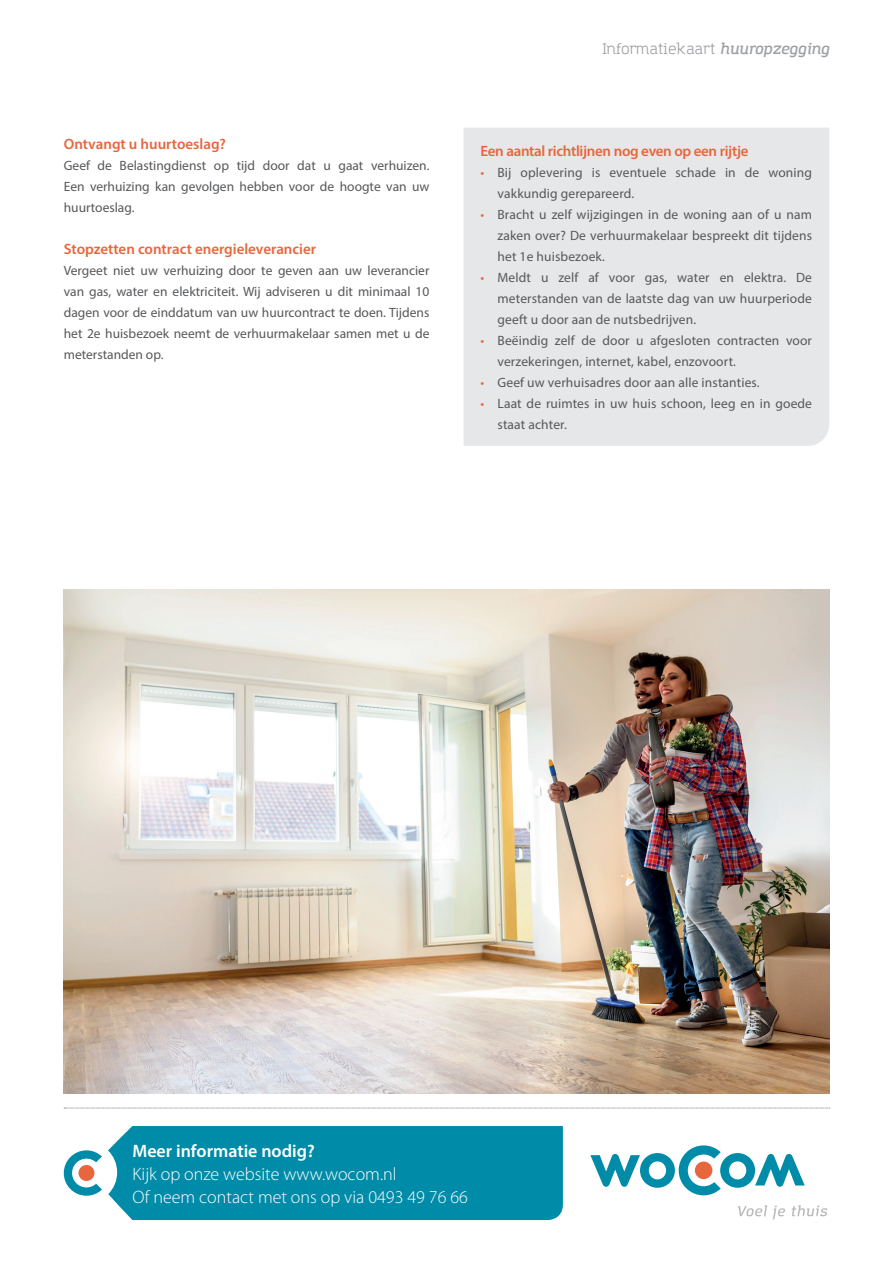
<style>
.page{position:relative;width:893px;height:1263px;background:#fff}
.page>*{position:absolute;margin:0;border:0;box-sizing:border-box;transform-origin:0 0}
._01-kopje_wit{font:300 18px "Myriad Pro";color:#fff}
._01-kopje_wit-2{font:600 18px "Myriad Pro";color:#fff}
.subkopje{font:600 15px "Myriad Pro";color:#e8663d}
.Inleidend_cursief{font:600 15px "Myriad Pro";letter-spacing:-.02em;color:#e8663d}
.Master_titeltekst_bl{font:15px "Amazing Grotesk";color:#9d9fa2}
._00_platte_tekst{font:13.5px/21px "Myriad Pro";letter-spacing:.01em;color:#57585a;text-align:justify}
.s1{font-weight:600;font-style:italic}
.s2{color:#e8663d}
</style>
<div class="page">
<svg style="left:64px;top:1150px;width:38px;height:46px"></svg>
<div style="left:108px;top:1126px;width:455px;height:94px;background:#008ca8"></div>
<svg style="left:590px;top:1145px;width:215px;height:50px"></svg>
<svg style="left:738px;top:1205px;width:89px;height:14px"></svg>
<svg style="left:64px;top:1108px;width:766px;height:1px"></svg>
<div style="left:463px;top:128px;width:366px;height:318px;background:#e6e7e9"></div>
<img style="left:64px;top:590px;width:765px;height:504px">
<p class="subkopje" style="left:64px;top:134px;width:164px">Ontvangt u huurtoeslag?</p>
<p class="_00_platte_tekst" style="left:64px;top:154px;width:367px">Geef de Belastingdienst op tijd door dat u gaat verhuizen.<br>Een verhuizing kan gevolgen hebben voor de hoogte van uw huurtoeslag.</p>
<p class="subkopje" style="left:64px;top:239px;width:254px">Stopzetten contract energieleverancier</p>
<p class="_00_platte_tekst" style="left:64px;top:259px;width:367px">Vergeet niet uw verhuizing door te geven aan uw leverancier van gas, water en elektriciteit. Wij adviseren u dit minimaal 10 dagen voor de einddatum van uw huurcontract te doen. Tijdens het 2e huisbezoek neemt de verhuurmakelaar samen met u de meterstanden op.</p>
<p class="Master_titeltekst_bl" style="left:602px;top:40px;width:228px">Informatiekaart <span class="s1">huuropzegging</span></p>
<p class="Inleidend_cursief" style="left:480px;top:141px;width:269px">Een aantal richtlijnen nog even op een rijtje</p>
<p class="_00_platte_tekst" style="left:497px;top:162px;width:316px;text-indent:-17px"><span class="s2">•</span> Bij oplevering is eventuele schade in de woning vakkundig gerepareerd.</p>
<p class="_00_platte_tekst" style="left:497px;top:204px;width:316px;text-indent:-17px"><span class="s2">•</span> Bracht u zelf wijzigingen in de woning aan of u nam zaken over? De verhuurmakelaar bespreekt dit tijdens het 1e huisbezoek.</p>
<p class="_00_platte_tekst" style="left:497px;top:267px;width:316px;text-indent:-17px"><span class="s2">•</span> Meldt u zelf af voor gas, water en elektra. De meterstanden van de laatste dag van uw huurperiode geeft u door aan de nutsbedrijven.</p>
<p class="_00_platte_tekst" style="left:497px;top:330px;width:316px;text-indent:-17px"><span class="s2">•</span> Beëindig zelf de door u afgesloten contracten voor verzekeringen, internet, kabel, enzovoort.</p>
<p class="_00_platte_tekst" style="left:480px;top:372px;width:281px"><span class="s2">•</span> Geef uw verhuisadres door aan alle instanties.</p>
<p class="_00_platte_tekst" style="left:497px;top:393px;width:316px;text-indent:-17px"><span class="s2">•</span> Laat de ruimtes in uw huis schoon, leeg en in goede staat achter.</p>
<p class="_01-kopje_wit-2" style="left:132px;top:1139px;width:184px">Meer informatie nodig?</p>
<p class="_01-kopje_wit" style="left:132px;top:1164px;width:266px">Kijk op onze website www.wocom.nl</p>
<p class="_01-kopje_wit" style="left:132px;top:1187px;width:337px">Of neem contact met ons op via 0493 49 76 66</p>
</div>
